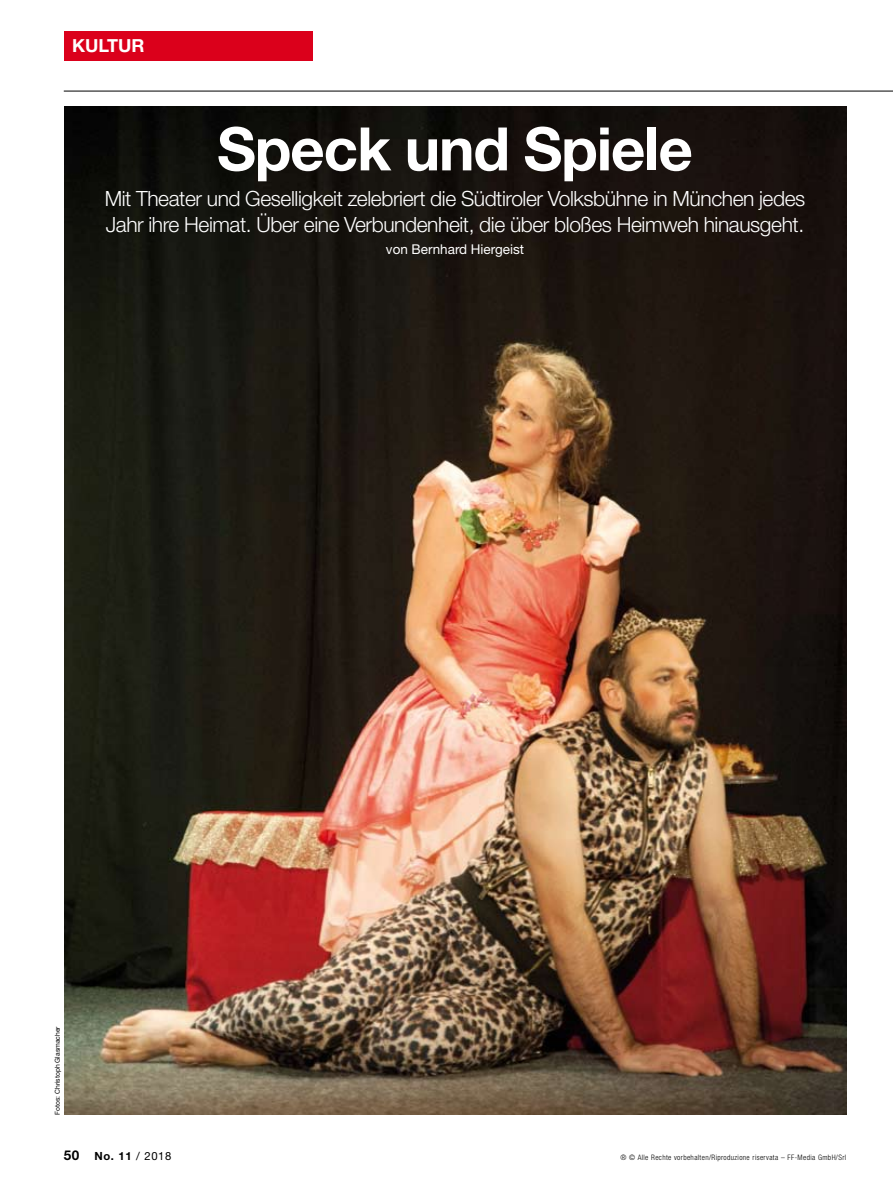
<style>
.page{position:relative;width:893px;height:1191px;background:#fff}
.page>*{position:absolute;margin:0;border:0;box-sizing:border-box;transform-origin:0 0}
.t1{font:700 60px "Helvetica Neue LT Std";letter-spacing:-.02em;color:#fff}
.t2{font:300 21px/25.5px "Helvetica Neue LT Std";letter-spacing:-.02em;color:#fff}
.t3{font:700 18px "Helvetica Neue LT Std";color:#fff}
.t4{font:13.5px "Helvetica Neue LT Std";color:#fff}
.t5{font:700 11.25px "Helvetica Neue LT Std";color:#000}
.t6{font:300 condensed 7.5px "Helvetica Neue LT Std";letter-spacing:.05em;color:#000}
.t7{font:6.75px "Helvetica Neue LT Std";color:#000}
.s1{font-size:13.5px}
.s2{font-weight:400}
</style>
<div class="page">
<hr style="left:64px;top:91px;width:829px;height:1px;background:#000">
<div style="left:64px;top:31px;width:249px;height:29px;background:#db001b"></div>
<img style="left:65px;top:106px;width:781px;height:1008px">
<p class="t3" style="left:72px;top:34px;width:74px">kultur</p>
<h1 class="t1" style="left:217px;top:112px;width:477px">Speck und Spiele</h1>
<p class="t2" style="left:105px;top:186px;width:702px">Mit Theater und Geselligkeit zelebriert die Südtiroler Volksbühne in München jedes<br>Jahr ihre Heimat. Über eine Verbundenheit, die über bloßes Heimweh hinausgeht.</p>
<p class="t4" style="left:386px;top:241px;width:139px">von Bernhard Hiergeist</p>
<p class="t7" style="left:53px;top:1114px;width:90px;rotate:-90deg">Fotos: Christoph Glasmacher</p>
<p class="t5" style="left:64px;top:1149px;width:109px"><span class="s1">50</span> No. 11 <span class="s2">/ 2018</span></p>
<p class="t6" style="left:620px;top:1153px;width:227px">® © Alle Rechte vorbehalten/Riproduzione riservata – FF-Media GmbH/Srl</p>
</div>
